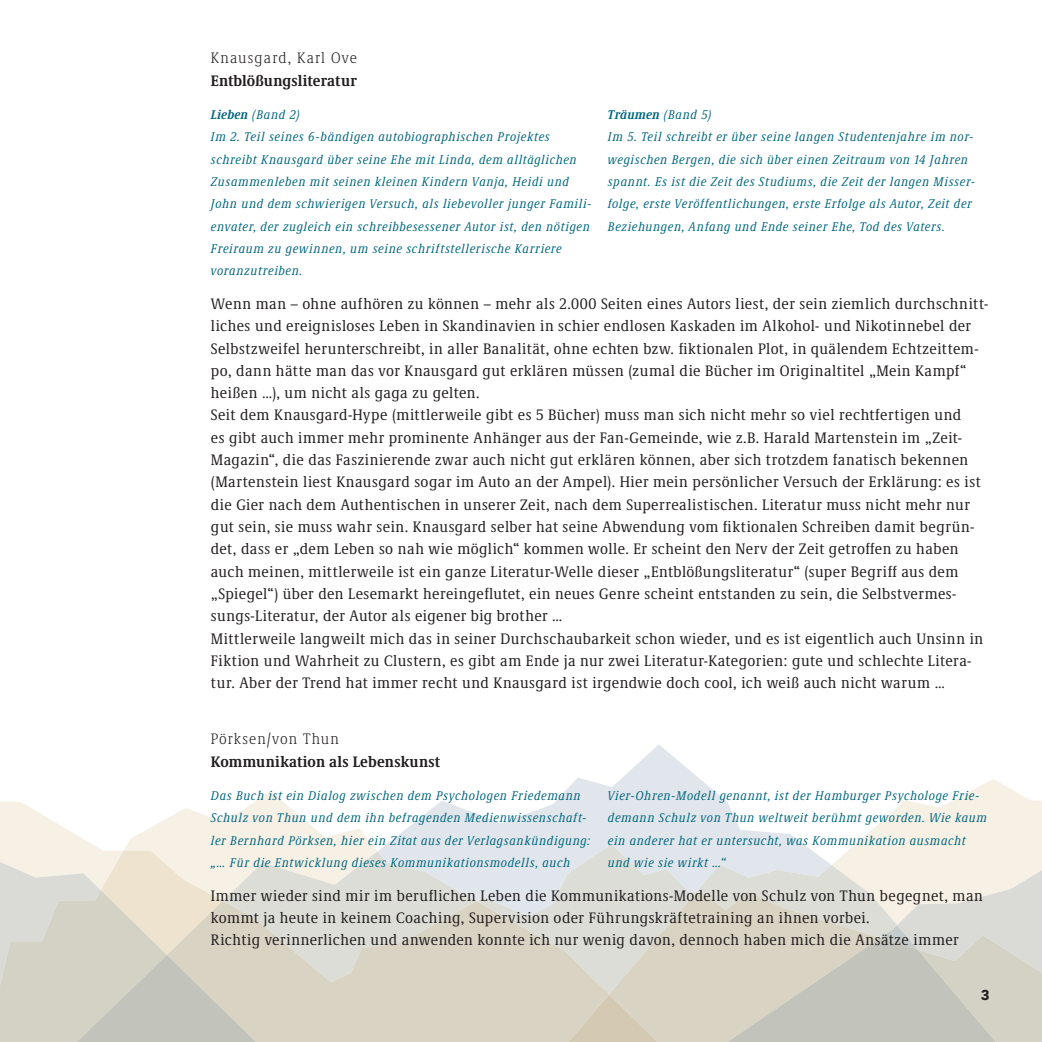
<style>
.page{position:relative;width:1042px;height:1042px;background:#fff}
.page>*{position:absolute;margin:0;border:0;box-sizing:border-box;transform-origin:0 0}
.t1{font:condensed 15.75px/22.4px "Demos Next Pro";letter-spacing:.03em;color:#231f20}
.t2{font:700 condensed 15.75px "Demos Next Pro";letter-spacing:.01em;color:#231f20}
.t3{font:300 condensed 15.75px "Demos Next Pro";letter-spacing:.07em;color:#231f20}
.t4{font:700 14px "Avenir Next";color:#231f20}
.t5{font:italic condensed 13.12px/22.4px "Demos Next Pro";letter-spacing:.045em;color:#00667e}
.s1{font-weight:700}
</style>
<div class="page">
<svg style="left:577px;top:744px;width:123px;height:35px"></svg>
<svg style="left:0;top:779px;width:1042px;height:263px;background:#e1dfd7"></svg>
<p class="t3" style="left:211px;top:48px;width:148px">Knausgard, Karl Ove</p>
<p class="t2" style="left:211px;top:69px;width:147px">Entblößungsliteratur</p>
<p class="t5" style="left:211px;top:103px;width:382px"><span class="s1">Lieben</span> (Band 2)<br>Im 2. Teil seines 6-bändigen autobiographischen Projektes schreibt Knausgard über seine Ehe mit Linda, dem alltäglichen Zusammenleben mit seinen kleinen Kindern Vanja, Heidi und John und dem schwierigen Versuch, als liebevoller junger Famili&shy;envater, der zugleich ein schreibbesessener Autor ist, den nötigen Freiraum zu gewinnen, um seine schriftstellerische Karriere voranzutreiben.</p>
<p class="t5" style="left:608px;top:103px;width:369px"><span class="s1">Träumen</span> (Band 5)<br>Im 5. Teil schreibt er über seine langen Studentenjahre im nor&shy;wegischen Bergen, die sich über einen Zeitraum von 14 Jahren spannt. Es ist die Zeit des Studiums, die Zeit der langen Misser&shy;folge, erste Veröffentlichungen, erste Erfolge als Autor, Zeit der Beziehungen, Anfang und Ende seiner Ehe, Tod des Vaters.</p>
<p class="t1" style="left:211px;top:292px;width:779px">Wenn man – ohne aufhören zu können – mehr als 2.000 Seiten eines Autors liest, der sein ziemlich durchschnitt&shy;liches und ereignisloses Leben in Skandinavien in schier endlosen Kaskaden im Alkohol- und Nikotinnebel der Selbstzweifel herunterschreibt, in aller Banalität, ohne echten bzw. fiktionalen Plot, in quälendem Echtzeittem&shy;po, dann hätte man das vor Knausgard gut erklären müssen (zumal die Bücher im Originaltitel „Mein Kampf“ heißen …), um nicht als gaga zu gelten.<br>Seit dem Knausgard-Hype (mittlerweile gibt es 5 Bücher) muss man sich nicht mehr so viel rechtfertigen und<br>es gibt auch immer mehr prominente Anhänger aus der Fan-Gemeinde, wie z.B. Harald Martenstein im „Zeit-Magazin“, die das Faszinierende zwar auch nicht gut erklären können, aber sich trotzdem fanatisch bekennen (Martenstein liest Knausgard sogar im Auto an der Ampel). Hier mein persönlicher Versuch der Erklärung: es ist die Gier nach dem Authentischen in unserer Zeit, nach dem Superrealistischen. Literatur muss nicht mehr nur gut sein, sie muss wahr sein. Knausgard selber hat seine Abwendung vom fiktionalen Schreiben damit begrün&shy;det, dass er „dem Leben so nah wie möglich“ kommen wolle. Er scheint den Nerv der Zeit getroffen zu haben auch meinen, mittlerweile ist ein ganze Literatur-Welle dieser „Entblößungsliteratur“ (super Begriff aus dem „Spiegel“) über den Lesemarkt hereingeflutet, ein neues Genre scheint entstanden zu sein, die Selbstvermes&shy;sungs-Literatur, der Autor als eigener big brother …<br>Mittlerweile langweilt mich das in seiner Durchschaubarkeit schon wieder, und es ist eigentlich auch Unsinn in Fiktion und Wahrheit zu Clustern, es gibt am Ende ja nur zwei Literatur-Kategorien: gute und schlechte Litera&shy;tur. Aber der Trend hat immer recht und Knausgard ist irgendwie doch cool, ich weiß auch nicht warum …</p>
<p class="t3" style="left:211px;top:729px;width:130px">Pörksen/von Thun</p>
<p class="t2" style="left:211px;top:750px;width:231px">Kommunikation als Lebenskunst</p>
<p class="t5" style="left:211px;top:784px;width:381px">Das Buch ist ein Dialog zwischen dem Psychologen Friedemann Schulz von Thun und dem ihn befragenden Medienwissenschaft&shy;ler Bernhard Pörksen, hier ein Zitat aus der Verlagsankündigung: „… Für die Entwicklung dieses Kommunikationsmodells, auch</p>
<p class="t1" style="left:211px;top:883px;width:773px">Immer wieder sind mir im beruflichen Leben die Kommunikations-Modelle von Schulz von Thun begegnet, man kommt ja heute in keinem Coaching, Supervision oder Führungskräftetraining an ihnen vorbei.<br>Richtig verinnerlichen und anwenden konnte ich nur wenig davon, dennoch haben mich die Ansätze immer</p>
<p class="t5" style="left:608px;top:784px;width:381px">Vier-Ohren-Modell genannt, ist der Hamburger Psychologe Frie&shy;demann Schulz von Thun weltweit berühmt geworden. Wie kaum ein anderer hat er untersucht, was Kommunikation ausmacht und wie sie wirkt …“</p>
<p class="t4" style="left:981px;top:983px;width:11px">3</p>
</div>
